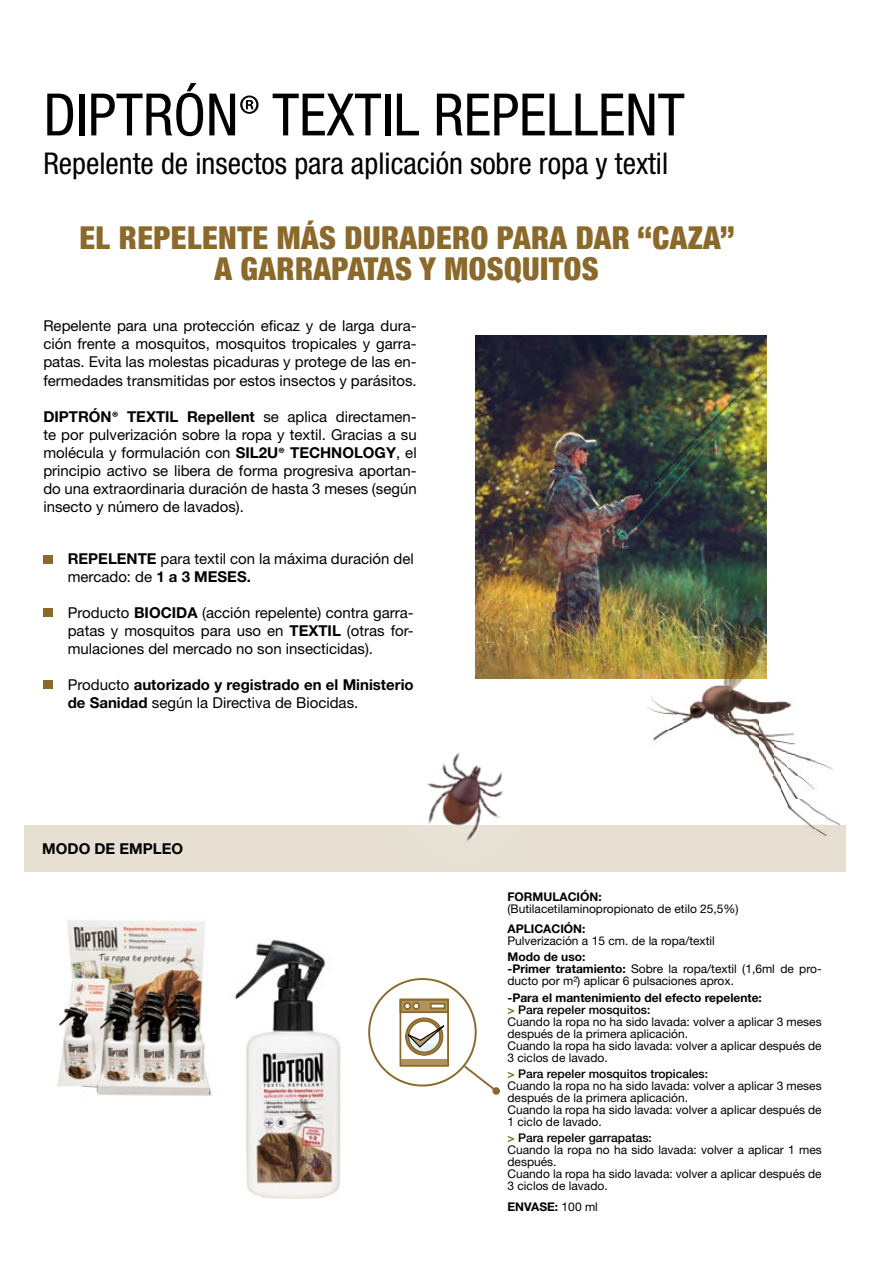
<style>
.page{position:relative;width:893px;height:1263px;background:#fff}
.page>*{position:absolute;margin:0;border:0;box-sizing:border-box;transform-origin:0 0}
.t1{font:condensed 58.5px "Helvetica Neue";color:#000}
.t2{font:900 condensed 31.5px/31.5px "Helvetica Neue";letter-spacing:.015em;color:#8b692b;text-align:center}
.t3{font:condensed 30px "Helvetica Neue";color:#000}
.t4{font:15px/18px "Helvetica Neue LT Std";color:#000;text-align:justify}
.t5{font:700 15px/18px "Helvetica Neue LT Std";color:#000}
.t6{font:12px/12px "Helvetica Neue LT Std";color:#000}
.t7{font:700 12px "Helvetica Neue LT Std";color:#000}
.s1{font-family:"Myriad Pro"}
.s2{font-weight:700}
.s3{font-family:"Myriad Pro";font-weight:700}
.s4{font-weight:400}
.s5{font-weight:700;color:#8b692b}
.s6{font-weight:500}
</style>
<div class="page">
<div style="left:24px;top:825px;width:822px;height:47px;background:#e6dfd2"></div>
<div style="left:43px;top:555px;width:10px;height:9px;background:#8b692b"></div>
<div style="left:43px;top:608px;width:10px;height:9px;background:#8b692b"></div>
<div style="left:43px;top:680px;width:10px;height:9px;background:#8b692b"></div>
<img style="left:476px;top:336px;width:291px;height:342px">
<img style="left:234px;top:939px;width:135px;height:260px">
<svg style="left:400px;top:999px;width:49px;height:67px"></svg>
<div style="left:368px;top:978px;width:109px;height:108px;border:2px solid #8b692b;border-radius:50%"></div>
<svg style="left:462px;top:1064px;width:37px;height:25px"></svg>
<div style="left:492px;top:1087px;width:8px;height:8px;background:#8b692b;border-radius:50%"></div>
<img style="left:811px;top:828px;width:16px;height:8px">
<img style="left:804px;top:821px;width:14px;height:7px">
<img style="left:825px;top:813px;width:15px;height:12px">
<img style="left:788px;top:798px;width:22px;height:23px">
<img style="left:818px;top:811px;width:7px;height:6px">
<svg style="left:810px;top:806px;width:8px;height:7px"></svg>
<img style="left:780px;top:733px;width:8px;height:73px">
<img style="left:790px;top:790px;width:9px;height:8px">
<img style="left:773px;top:734px;width:7px;height:55px">
<svg style="left:788px;top:783px;width:5px;height:7px"></svg>
<img style="left:806px;top:783px;width:9px;height:7px">
<img style="left:795px;top:775px;width:14px;height:8px">
<img style="left:766px;top:734px;width:7px;height:41px">
<img style="left:788px;top:768px;width:11px;height:7px">
<img style="left:825px;top:765px;width:8px;height:5px">
<img style="left:758px;top:722px;width:8px;height:40px">
<img style="left:788px;top:733px;width:7px;height:35px">
<img style="left:803px;top:756px;width:14px;height:7px">
<svg style="left:817px;top:762px;width:8px;height:4px"></svg>
<svg style="left:795px;top:754px;width:8px;height:5px"></svg>
<img style="left:751px;top:698px;width:7px;height:51px">
<img style="left:652px;top:737px;width:9px;height:4px">
<img style="left:743px;top:693px;width:8px;height:48px">
<img style="left:654px;top:730px;width:17px;height:7px">
<img style="left:728px;top:616px;width:15px;height:121px">
<img style="left:667px;top:722px;width:20px;height:8px">
<img style="left:713px;top:684px;width:15px;height:44px">
<img style="left:676px;top:707px;width:37px;height:15px">
<img style="left:646px;top:699px;width:23px;height:16px">
<svg style="left:669px;top:709px;width:7px;height:6px"></svg>
<img style="left:758px;top:701px;width:30px;height:14px">
<img style="left:689px;top:699px;width:24px;height:8px">
<svg style="left:788px;top:702px;width:4px;height:5px"></svg>
<img style="left:701px;top:686px;width:12px;height:13px">
<img style="left:721px;top:631px;width:7px;height:53px">
<img style="left:743px;top:623px;width:8px;height:57px">
<img style="left:750px;top:616px;width:8px;height:61px">
<img style="left:758px;top:616px;width:8px;height:46px">
<svg style="left:475px;top:658px;width:129px;height:21px;background:#a5833d"></svg>
<img style="left:427px;top:752px;width:77px;height:90px">
<img style="left:57px;top:920px;width:155px;height:176px">
<h1 class="t1" style="left:43px;top:81px;width:643px">DIPTRÓN<span class="s1">®</span> TEXTIL REPELLENT</h1>
<h3 class="t3" style="left:43px;top:146px;width:626px">Repelente de insectos para aplicación sobre ropa y textil</h3>
<h2 class="t2" style="left:79px;top:221px;width:657px">EL REPELENTE MÁS DURADERO PARA DAR “CAZA”<br>A GARRAPATAS Y MOSQUITOS</h2>
<p class="t4" style="left:43px;top:317px;width:375px">Repelente para una protección eficaz y de larga dura&shy;ción frente a mosquitos, mosquitos tropicales y garra&shy;patas. Evita las molestas picaduras y protege de las en&shy;fermedades transmitidas por estos insectos y parásitos.</p>
<p class="t4" style="left:43px;top:407px;width:375px"><span class="s2">DIPTRÓN</span><span class="s3">®</span> <span class="s2">TEXTIL Repellent</span> se aplica directamen&shy;te por pulverización sobre la ropa y textil. Gracias a su molécula y formulación con <span class="s2">SIL2U</span><span class="s3">®</span> <span class="s2">TECHNOLOGY</span>, el principio activo se libera de forma progresiva aportan&shy;do una extraordinaria duración de hasta 3 meses (según insecto y número de lavados).</p>
<p class="t4" style="left:68px;top:549px;width:347px"><span class="s2">REPELENTE</span> para textil con la máxima duración del mercado: de <span class="s2">1 a 3 MESES.</span></p>
<p class="t4" style="left:68px;top:603px;width:347px">Producto <span class="s2">BIOCIDA</span> (acción repelente) contra garra&shy;patas y mosquitos para uso en <span class="s2">TEXTIL</span> (otras for&shy;mulaciones del mercado no son insecticidas).</p>
<p class="t5" style="left:68px;top:675px;width:347px"><span class="s4">Producto</span> autorizado y registrado en el Ministerio de Sanidad <span class="s4">según la Directiva de Biocidas.</span></p>
<p class="t5" style="left:42px;top:840px;width:142px">MODO DE EMPLEO</p>
<p class="t7" style="left:507px;top:889px;width:96px">FORMULACIÓN:</p>
<p class="t6" style="left:507px;top:902px;width:233px">(Butilacetilaminopropionato de etilo 25,5%)</p>
<p class="t7" style="left:507px;top:921px;width:79px">APLICACIÓN:</p>
<p class="t6" style="left:507px;top:935px;width:209px">Pulverización a 15 cm. de la ropa/textil</p>
<p class="t6" style="left:507px;top:951px;width:316px"><span class="s2">Modo de uso:<br>-Primer tratamiento:</span> Sobre la ropa/textil (1,6ml de pro&shy;ducto por m²) aplicar 6 pulsaciones aprox.</p>
<p class="t6" style="left:507px;top:991px;width:316px"><span class="s2">-Para el mantenimiento del efecto repelente:<br></span><span class="s5">&gt;</span> <span class="s6">Para repeler mosquitos:<br></span>Cuando la ropa no ha sido lavada: volver a aplicar 3 meses después de la primera aplicación.<br>Cuando la ropa ha sido lavada: volver a aplicar después de 3 ciclos de lavado.</p>
<p class="t6" style="left:507px;top:1067px;width:316px"><span class="s5">&gt;</span> <span class="s6">Para repeler mosquitos tropicales:<br></span>Cuando la ropa no ha sido lavada: volver a aplicar 3 meses después de la primera aplicación.<br>Cuando la ropa ha sido lavada: volver a aplicar después de 1 ciclo de lavado.</p>
<p class="t6" style="left:507px;top:1132px;width:316px"><span class="s5">&gt;</span> <span class="s6">Para repeler garrapatas:<br></span>Cuando la ropa no ha sido lavada: volver a aplicar 1 mes después.<br>Cuando la ropa ha sido lavada: volver a aplicar después de 3 ciclos de lavado.</p>
<p class="t7" style="left:507px;top:1199px;width:92px">ENVASE: <span class="s4">100 ml</span></p>
</div>
